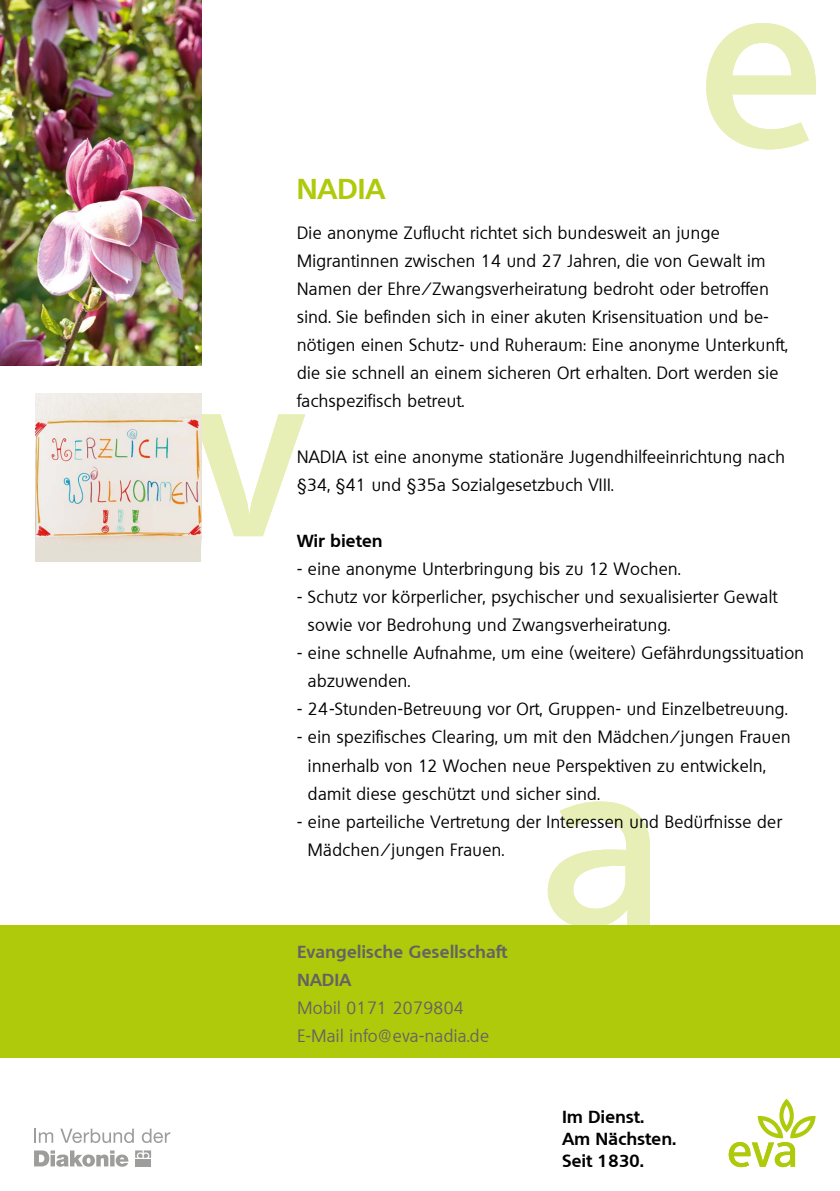
<style>
.page{position:relative;width:840px;height:1191px;background:#fff}
.page>*{position:absolute;margin:0;border:0;box-sizing:border-box;transform-origin:0 0}
.t1{font:700 28px "Quebec";letter-spacing:.025em;color:#afca0b}
.t2{font:17px/28px "Quebec";letter-spacing:.025em;color:#000}
.t3{font:17px/28px "Quebec";letter-spacing:.025em;color:#646363}
.t4{font:700 17px/22px "Quebec";letter-spacing:.025em;color:#000}
.t5{font:700 17px/28px "Quebec";letter-spacing:.025em;color:#646363}
</style>
<div class="page">
<div style="left:35px;top:393px;width:166px;height:168px;background:#e3dfd4"></div>
<svg style="left:201px;top:412px;width:105px;height:126px"></svg>
<svg style="left:547px;top:801px;width:102px;height:124px"></svg>
<svg style="left:706px;top:23px;width:110px;height:126px"></svg>
<div style="left:0;top:925px;width:839px;height:132px;background:#afca0b"></div>
<svg style="left:34px;top:1150px;width:94px;height:16px"></svg>
<svg style="left:135px;top:1150px;width:16px;height:7px"></svg>
<div style="left:135px;top:1159px;width:7px;height:7px;background:#9d9d9c"></div>
<div style="left:144px;top:1159px;width:7px;height:7px;background:#9d9d9c"></div>
<svg style="left:34px;top:1128px;width:19px;height:14px"></svg>
<svg style="left:60px;top:1128px;width:74px;height:15px"></svg>
<svg style="left:142px;top:1128px;width:28px;height:15px"></svg>
<svg style="left:728px;top:1098px;width:87px;height:69px"></svg>
<img style="left:0;top:0;width:201px;height:365px">
<img style="left:35px;top:393px;width:166px;height:147px">
<h1 class="t1" style="left:297px;top:170px;width:90px">NADIA</h1>
<p class="t2" style="left:297px;top:219px;width:492px">Die anonyme Zuflucht richtet sich bundesweit an junge Migrantinnen zwischen 14 und 27 Jahren, die von Gewalt im Namen der Ehre/Zwangsverheiratung bedroht oder betroffen sind. Sie befinden sich in einer akuten Krisensituation und be&shy;nötigen einen Schutz- und Ruheraum: Eine anonyme Unterkunft, die sie schnell an einem sicheren Ort erhalten. Dort werden sie fachspezifisch betreut.</p>
<p class="t2" style="left:297px;top:443px;width:489px">NADIA ist eine anonyme stationäre Jugendhilfeeinrichtung nach §34, §41 und §35a Sozialgesetzbuch VIII.</p>
<p class="t4" style="left:297px;top:530px;width:87px">Wir bieten</p>
<p class="t2" style="left:297px;top:555px;width:385px">- eine anonyme Unterbringung bis zu 12 Wochen.</p>
<p class="t2" style="left:308px;top:583px;width:470px;text-indent:-11px">- Schutz vor körperlicher, psychischer und sexualisierter Gewalt sowie vor Bedrohung und Zwangsverheiratung.</p>
<p class="t2" style="left:308px;top:639px;width:497px;text-indent:-11px">- eine schnelle Aufnahme, um eine (weitere) Gefährdungssituation abzuwenden.</p>
<p class="t2" style="left:297px;top:695px;width:491px">- 24-Stunden-Betreuung vor Ort, Gruppen- und Einzelbetreuung.</p>
<p class="t2" style="left:308px;top:723px;width:484px;text-indent:-11px">- ein spezifisches Clearing, um mit den Mädchen/jungen Frauen innerhalb von 12 Wochen neue Perspektiven zu entwickeln, damit diese geschützt und sicher sind.</p>
<p class="t2" style="left:308px;top:807px;width:475px;text-indent:-11px">- eine parteiliche Vertretung der Interessen und Bedürfnisse der<br>Mädchen/jungen Frauen.</p>
<p class="t5" style="left:297px;top:937px;width:211px">Evangelische Gesellschaft<br>NADIA</p>
<p class="t3" style="left:297px;top:994px;width:193px">Mobil 0171 2079804<br>E-Mail info@eva-nadia.de</p>
<p class="t4" style="left:562px;top:1105px;width:115px">Im Dienst.<br>Am Nächsten.<br>Seit 1830.</p>
</div>
